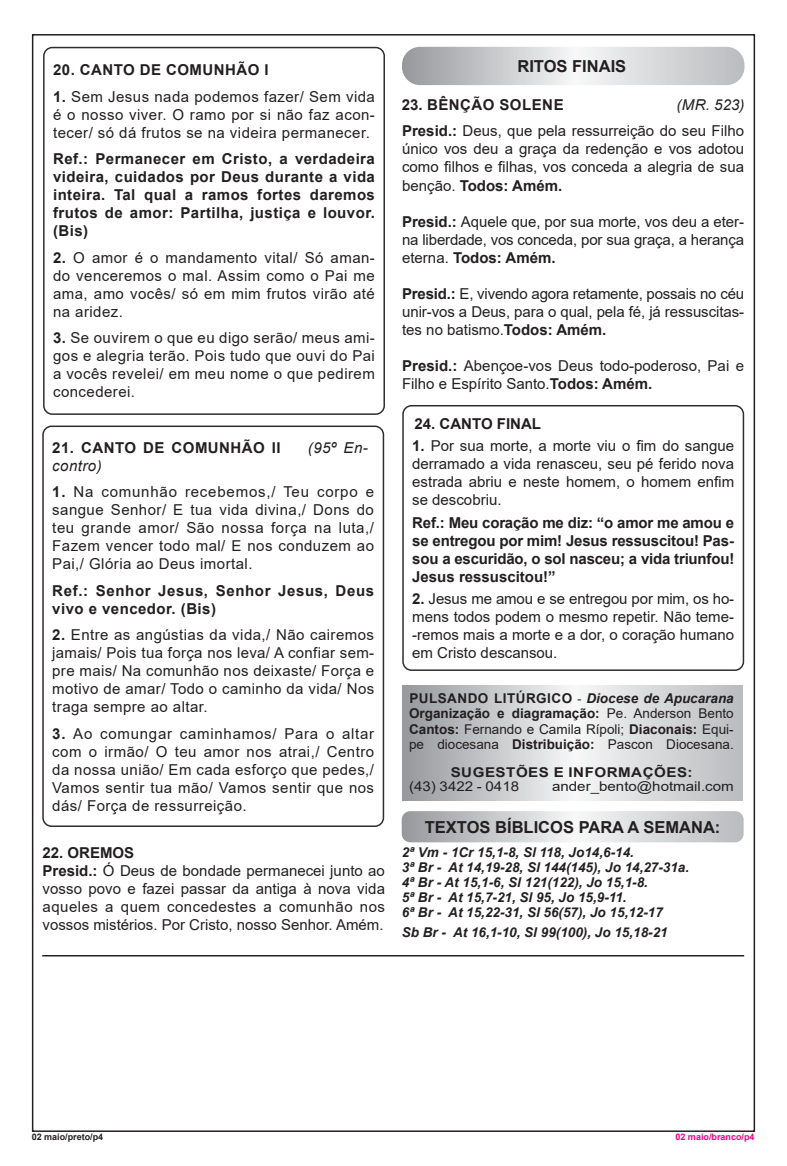
<style>
.page{position:relative;width:787px;height:1166px;background:#fff}
.page>*{position:absolute;margin:0;border:0;box-sizing:border-box;transform-origin:0 0}
.t1{font:700 16.5px "Arial";color:#231f20}
.t2{font:15px/18px "Arial";letter-spacing:.005em;color:#231f20;text-align:justify}
.t3{font:700 15px/18px "Arial";letter-spacing:.03em;color:#231f20;text-align:justify}
.t4{font:700 15px "Arial";color:#231f20}
.t5{font:italic 15px "Arial";letter-spacing:.03em;color:#231f20}
.t6{font:italic 700 13.5px "Arial";color:#231f20}
.t7{font:13.5px/15px "Arial";color:#231f20}
.t8{font:700 13.5px "Arial";color:#231f20}
.t9{font:13.5px "Arial";color:#231f20;scale:1.12 1}
.t10{font:700 13.5px "Arial";letter-spacing:.035em;color:#231f20;scale:1.12 1}
.t11{font:700 9px "Arial";color:#ed028c}
.t12{font:700 9px "Arial";color:#231f20}
.s1{font-weight:700}
.s2{font-style:normal}
.s3{font-family:"Times New Roman";font-weight:400;font-style:normal}
.s4{font-weight:400}
</style>
<div class="page">
<hr style="left:42px;top:954px;width:702px;height:2px;background:#231f20">
<div style="left:43px;top:47px;width:342px;height:368px;border:2px solid #302e2f;border-radius:9px"></div>
<div style="left:42px;top:425px;width:342px;height:401px;border:2px solid #302e2f;border-radius:9px"></div>
<svg style="left:402px;top:811px;width:341px;height:31px;background:#cfd0d2"></svg>
<div style="left:402px;top:405px;width:342px;height:265px;border:2px solid #302e2f;border-radius:9px"></div>
<svg style="left:402px;top:47px;width:342px;height:38px;background:#d0d1d3"></svg>
<svg style="left:402px;top:685px;width:340px;height:114px;background:#cecfd1"></svg>
<p class="t3" style="left:53px;top:61px;width:217px">20. CANTO DE COMUNHÃO I</p>
<p class="t2" style="left:53px;top:87px;width:323px"><span class="s1">1.</span> Sem Jesus nada podemos fazer/ Sem vida é o nosso viver. O ramo por si não faz acon&shy;tecer/ só dá frutos se na videira permanecer.</p>
<p class="t3" style="left:53px;top:150px;width:323px">Ref.: Permanecer em Cristo, a verdadeira videira, cuidados por Deus durante a vida inteira. Tal qual a ramos fortes daremos frutos de amor: Partilha, justiça e louvor. (Bis)</p>
<p class="t2" style="left:53px;top:248px;width:323px"><span class="s1">2.</span> O amor é o mandamento vital/ Só aman&shy;do venceremos o mal. Assim como o Pai me ama, amo vocês/ só em mim frutos virão até na aridez.</p>
<p class="t2" style="left:53px;top:329px;width:323px"><span class="s1">3.</span> Se ouvirem o que eu digo serão/ meus ami&shy;gos e alegria terão. Pois tudo que ouvi do Pai a vocês revelei/ em meu nome o que pedirem concederei.</p>
<p class="t3" style="left:52px;top:438px;width:230px">21. CANTO DE COMUNHÃO II</p>
<p class="t5" style="left:308px;top:437px;width:61px">(95º En-</p>
<p class="t5" style="left:52px;top:455px;width:51px">contro)</p>
<p class="t2" style="left:52px;top:482px;width:323px"><span class="s1">1.</span> Na comunhão recebemos,/ Teu corpo e sangue Senhor/ E tua vida divina,/ Dons do teu grande amor/ São nossa força na luta,/ Fazem vencer todo mal/ E nos conduzem ao Pai,/ Glória ao Deus imortal.</p>
<p class="t3" style="left:52px;top:581px;width:323px">Ref.: Senhor Jesus, Senhor Jesus, Deus vivo e vencedor. (Bis)</p>
<p class="t2" style="left:52px;top:625px;width:323px"><span class="s1">2.</span> Entre as angústias da vida,/ Não cairemos jamais/ Pois tua força nos leva/ A confiar sem&shy;pre mais/ Na comunhão nos deixaste/ Força e motivo de amar/ Todo o caminho da vida/ Nos traga sempre ao altar.</p>
<p class="t2" style="left:52px;top:724px;width:323px"><span class="s1">3.</span> Ao comungar caminhamos/ Para o altar com o irmão/ O teu amor nos atrai,/ Centro da nossa união/ Em cada esforço que pedes,/ Vamos sentir tua mão/ Vamos sentir que nos dás/ Força de ressurreição.</p>
<p class="t4" style="left:43px;top:841px;width:93px">22. OREMOS</p>
<p class="t2" style="left:43px;top:861px;width:344px"><span class="s1">Presid.:</span> Ó Deus de bondade permanecei junto ao vosso povo e fazei passar da antiga à nova vida aqueles a quem concedestes a comunhão nos vossos mistérios. Por Cristo, nosso Senhor. Amém.</p>
<p class="t1" style="left:517px;top:54px;width:110px">RITOS FINAIS</p>
<p class="t3" style="left:402px;top:95px;width:163px">23. BÊNÇÃO SOLENE</p>
<p class="t5" style="left:676px;top:94px;width:69px">(MR. 523)</p>
<p class="t2" style="left:402px;top:122px;width:343px"><span class="s1">Presid.:</span> Deus, que pela ressurreição do seu Filho único vos deu a graça da redenção e vos adotou como filhos e filhas, vos conceda a alegria de sua benção. <span class="s1">Todos: Amém.</span></p>
<p class="t2" style="left:402px;top:212px;width:343px"><span class="s1">Presid.:</span> Aquele que, por sua morte, vos deu a eter&shy;na liberdade, vos conceda, por sua graça, a herança eterna. <span class="s1">Todos: Amém.</span></p>
<p class="t2" style="left:402px;top:284px;width:343px"><span class="s1">Presid.:</span> E, vivendo agora retamente, possais no céu unir-vos a Deus, para o qual, pela fé, já ressuscitas&shy;tes no batismo.<span class="s1">Todos: Amém.</span></p>
<p class="t2" style="left:402px;top:356px;width:343px"><span class="s1">Presid.:</span> Abençoe-vos Deus todo-poderoso, Pai e<br>Filho e Espírito Santo.<span class="s1">Todos: Amém.</span></p>
<p class="t4" style="left:414px;top:413px;width:128px">24. CANTO FINAL</p>
<p class="t2" style="left:412px;top:436px;width:323px"><span class="s1">1.</span> Por sua morte, a morte viu o fim do sangue derramado a vida renasceu, seu pé ferido nova estrada abriu e neste homem, o homem enfim se descobriu.</p>
<p class="t3" style="left:412px;top:513px;width:323px">Ref.: Meu coração me diz: “o amor me amou e se entregou por mim! Jesus ressuscitou! Pas&shy;sou a escuridão, o sol nasceu; a vida triunfou!<br>Jesus ressuscitou!”</p>
<p class="t2" style="left:412px;top:589px;width:323px"><span class="s1">2.</span> Jesus me amou e se entregou por mim, os ho&shy;mens todos podem o mesmo repetir. Não teme--remos mais a morte e a dor, o coração humano em Cristo descansou.</p>
<p class="t6" style="left:409px;top:689px;width:326px"><span class="s2">PULSANDO LITÚRGICO</span> <span class="s3">-</span> Diocese de Apucarana</p>
<p class="t8" style="left:409px;top:704px;width:326px">Organização e diagramação: <span class="s4">Pe. Anderson Bento</span></p>
<p class="t7" style="left:409px;top:721px;width:326px"><span class="s1">Cantos:</span> Fernando e Camila Rípoli; <span class="s1">Diaconais:</span> Equi&shy;pe diocesana <span class="s1">Distribuição:</span> Pascon Diocesana.</p>
<p class="t10" style="left:450px;top:762px;width:217px">SUGESTÕES E INFORMAÇÕES:</p>
<p class="t9" style="left:409px;top:776px;width:100px">(43) 3422 - 0418</p>
<p class="t9" style="left:552px;top:776px;width:164px">ander_bento@hotmail.com</p>
<p class="t1" style="left:425px;top:815px;width:297px">TEXTOS BÍBLICOS PARA A SEMANA:</p>
<p class="t6" style="left:402px;top:843px;width:234px">2ª Vm - 1Cr 15,1-8, Sl 118, Jo14,6-14.</p>
<p class="t6" style="left:402px;top:858px;width:289px">3ª Br - At 14,19-28, Sl 144(145), Jo 14,27-31a.</p>
<p class="t6" style="left:402px;top:873px;width:248px">4ª Br - At 15,1-6, Sl 121(122), Jo 15,1-8.</p>
<p class="t6" style="left:402px;top:888px;width:226px">5ª Br - At 15,7-21, Sl 95, Jo 15,9-11.</p>
<p class="t6" style="left:402px;top:903px;width:263px">6ª Br - At 15,22-31, Sl 56(57), Jo 15,12-17</p>
<p class="t6" style="left:402px;top:922px;width:267px">Sb Br - At 16,1-10, Sl 99(100), Jo 15,18-21</p>
<p class="t12" style="left:32px;top:1130px;width:73px">02 maio/preto/p4</p>
<p class="t11" style="left:675px;top:1130px;width:81px">02 maio/branco/p4</p>
</div>
